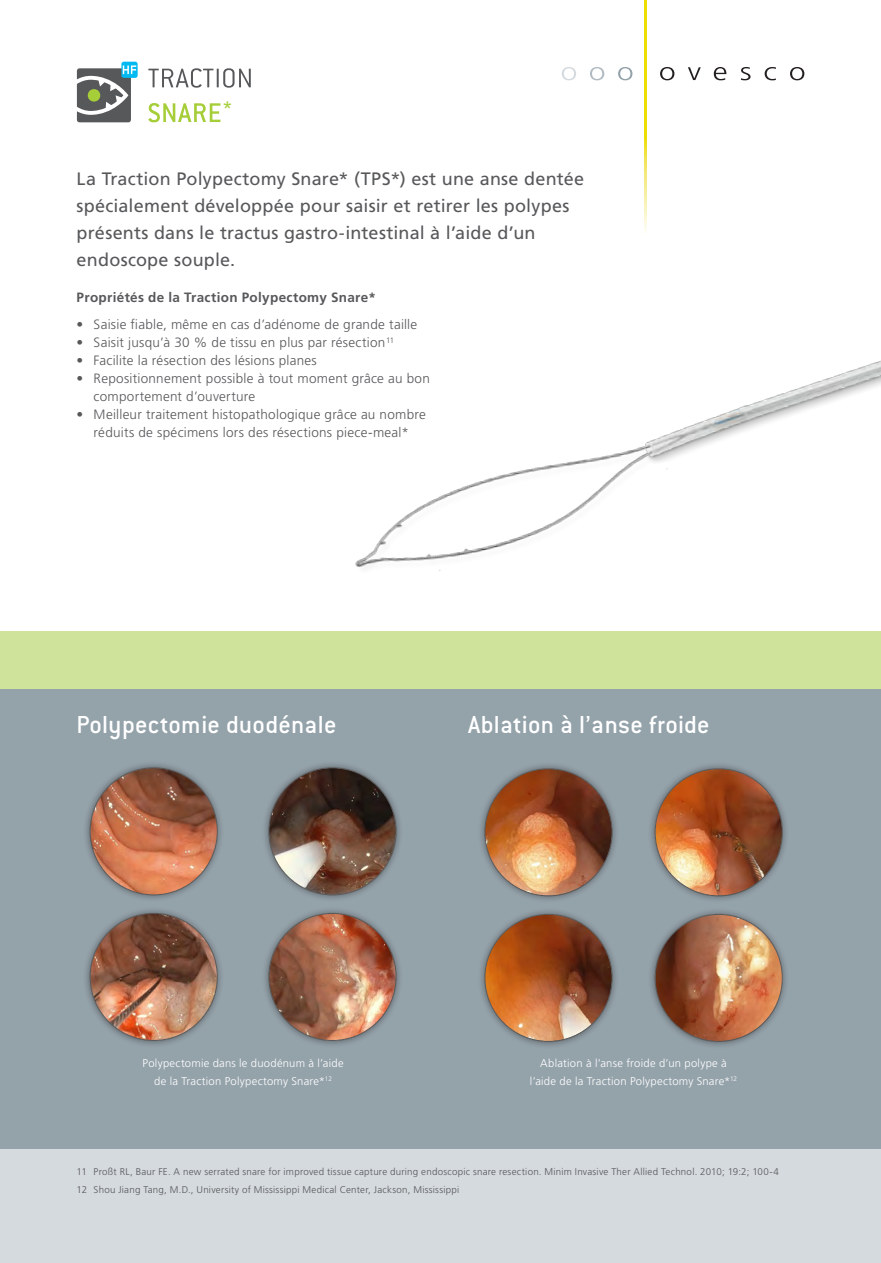
<style>
.page{position:relative;width:881px;height:1263px;background:#fff}
.page>*{position:absolute;margin:0;border:0;box-sizing:border-box;transform-origin:0 0}
.t1{font:500 27px "Conduit ITC Pro";letter-spacing:.01em;color:#fff}
.t2{font:18px/27px "Frutiger LT Std";letter-spacing:.01em;color:#57585a}
.t3{font:18px "Frutiger LT Std";color:#a6ce39}
.t4{font:300 13.5px/18px "Frutiger LT Std";letter-spacing:.02em;color:#57585a}
.t5{font:700 13.5px "Frutiger LT Std";letter-spacing:.025em;color:#57585a}
.t6{font:300 11.25px/18px "Frutiger LT Std";letter-spacing:.02em;color:#fff;text-align:center}
.t7{font:300 9.75px/18px "Frutiger LT Std";letter-spacing:.025em;color:#57585a}
</style>
<div class="page">
<div style="left:0;top:1148px;width:880px;height:115px;background:#d5dade"></div>
<div style="left:0;top:631px;width:880px;height:58px;background:#d0e39a"></div>
<div style="left:0;top:689px;width:880px;height:459px;background:#94a2aa"></div>
<svg style="left:562px;top:67px;width:14px;height:13px"></svg>
<svg style="left:590px;top:67px;width:14px;height:13px"></svg>
<svg style="left:618px;top:67px;width:14px;height:13px"></svg>
<img style="left:644px;top:0;width:1px;height:231px">
<svg style="left:660px;top:67px;width:14px;height:13px"></svg>
<svg style="left:688px;top:67px;width:12px;height:13px"></svg>
<svg style="left:713px;top:67px;width:13px;height:13px"></svg>
<svg style="left:740px;top:67px;width:10px;height:13px"></svg>
<svg style="left:764px;top:67px;width:11px;height:13px"></svg>
<svg style="left:790px;top:67px;width:14px;height:13px"></svg>
<svg style="left:148px;top:103px;width:72px;height:19px"></svg>
<svg style="left:148px;top:68px;width:103px;height:20px"></svg>
<div style="left:121px;top:62px;width:16px;height:16px;background:#00baf1;border-radius:2px"></div>
<svg style="left:77px;top:65px;width:59px;height:57px"></svg>
<div style="left:477px;top:762px;width:142px;height:141px;background:#231f20;opacity:.5"></div>
<img style="left:484px;top:769px;width:127px;height:127px">
<div style="left:477px;top:907px;width:142px;height:142px;background:#231f20;opacity:.5"></div>
<img style="left:484px;top:914px;width:127px;height:127px">
<div style="left:647px;top:762px;width:142px;height:141px;background:#231f20;opacity:.5"></div>
<img style="left:655px;top:769px;width:127px;height:127px">
<div style="left:647px;top:907px;width:142px;height:142px;background:#231f20;opacity:.5"></div>
<img style="left:655px;top:914px;width:127px;height:127px">
<div style="left:83px;top:761px;width:141px;height:141px;background:#231f20;opacity:.5"></div>
<img style="left:90px;top:768px;width:127px;height:127px;border-radius:64px">
<div style="left:83px;top:906px;width:141px;height:142px;background:#231f20;opacity:.5"></div>
<img style="left:90px;top:913px;width:127px;height:127px;border-radius:64px">
<div style="left:262px;top:761px;width:141px;height:141px;background:#231f20;opacity:.5"></div>
<img style="left:269px;top:768px;width:127px;height:127px;border-radius:64px">
<div style="left:262px;top:906px;width:141px;height:142px;background:#231f20;opacity:.5"></div>
<img style="left:269px;top:913px;width:127px;height:127px;border-radius:64px">
<img style="left:355px;top:361px;width:525px;height:210px">
<h2 class="t3" style="left:222px;top:97px;width:12px">*</h2>
<h2 class="t2" style="left:77px;top:165px;width:509px">La Traction Polypectomy Snare* (TPS*) est une anse dentée spécialement développée pour saisir et retirer les polypes présents dans le tractus gastro-intestinal à l’aide d’un endoscope souple.</h2>
<p class="t5" style="left:77px;top:289px;width:300px">Propriétés de la Traction Polypectomy Snare*</p>
<p class="t4" style="left:77px;top:316px;width:342px">• Saisie fiable, même en cas d’adénome de grande taille</p>
<p class="t4" style="left:77px;top:334px;width:319px">• Saisit jusqu’à 30 % de tissu en plus par résection<sup>11</sup></p>
<p class="t4" style="left:77px;top:352px;width:241px">• Facilite la résection des lésions planes</p>
<p class="t4" style="left:94px;top:370px;width:337px;text-indent:-17px">• Repositionnement possible à tout moment grâce au bon comportement d’ouverture</p>
<p class="t4" style="left:77px;top:406px;width:350px;text-align:center">• Meilleur traitement histopathologique grâce au nombre réduits de spécimens lors des résections piece-meal*</p>
<h1 class="t1" style="left:77px;top:709px;width:261px">Polypectomie duodénale</h1>
<h1 class="t1" style="left:468px;top:709px;width:243px">Ablation à l’anse froide</h1>
<p class="t6" style="left:142px;top:1054px;width:202px">Polypectomie dans le duodénum à l’aide de la Traction Polypectomy Snare*<sup>12</sup></p>
<p class="t6" style="left:529px;top:1054px;width:209px">Ablation à l’anse froide d’un polype à l’aide de la Traction Polypectomy Snare*<sup>12</sup></p>
<p class="t7" style="left:77px;top:1163px;width:703px">11 Proßt RL, Baur FE. A new serrated snare for improved tissue capture during endoscopic snare resection. Minim Invasive Ther Allied Technol. 2010; 19:2; 100-4<br>12 Shou Jiang Tang, M.D., University of Mississippi Medical Center, Jackson, Mississippi</p>
</div>
